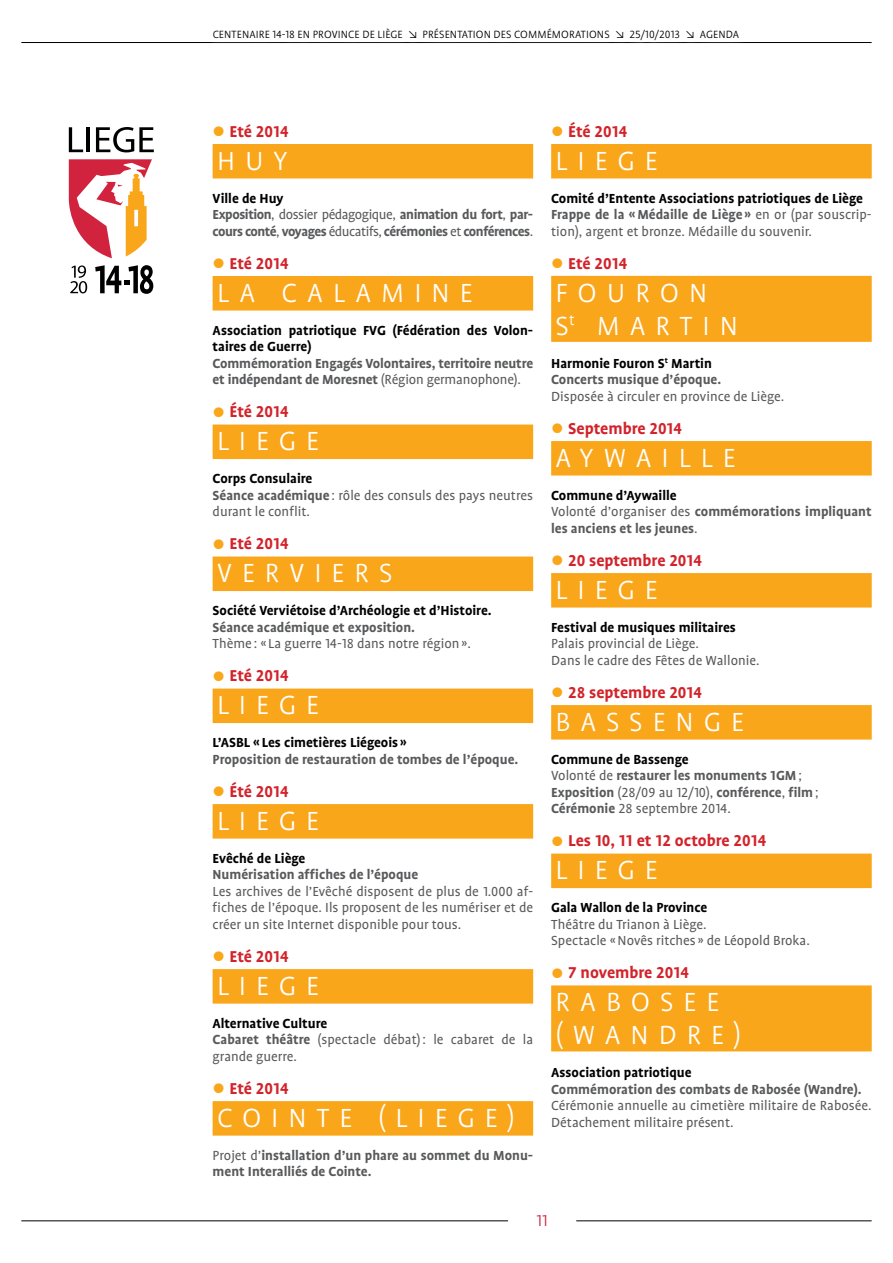
<style>
.page{position:relative;width:893px;height:1263px;background:#fff}
.page>*{position:absolute;margin:0;border:0;box-sizing:border-box;transform-origin:0 0}
.t1{font:300 30px/33px "Profile OT";letter-spacing:.335em;color:#fff}
.t2{font:700 18px "Profile OT";color:#d2232a}
.t3{font:300 18px "Profile OT";color:#d1223e}
.t4{font:15px/16.5px "Profile OT";color:#58595b}
.t5{font:700 15px/16.5px "Profile OT";color:#58595b}
.t6{font:700 15px/16.5px "Profile OT";color:#000}
.t7{font:700 15px/16.5px "Profile OT";letter-spacing:-.03em;color:#58595b}
.t8{font:300 12px "Profile OT";letter-spacing:.01em;color:#000}
.s1{font-size:30px;color:#faa61a}
.s2{color:#000}
.s3{font-weight:400}
.s4{font-weight:700;color:#000}
.s5{font-weight:700}
</style>
<div class="page">
<hr style="left:577px;top:1220px;width:294px;height:1px;background:#000">
<hr style="left:22px;top:42px;width:849px;height:1px;background:#000">
<svg style="left:69px;top:159px;width:83px;height:99px"></svg>
<svg style="left:69px;top:127px;width:14px;height:25px"></svg>
<hr style="left:87px;top:127px;width:3px;height:25px;background:#000">
<svg style="left:96px;top:127px;width:58px;height:25px"></svg>
<svg style="left:70px;top:265px;width:17px;height:28px"></svg>
<svg style="left:95px;top:265px;width:58px;height:29px"></svg>
<hr style="left:22px;top:1220px;width:486px;height:1px;background:#000">
<div style="left:206px;top:21px;width:540px;height:26px;background:#fff"></div>
<div style="left:213px;top:144px;width:320px;height:34px;background:#faa61a"></div>
<div style="left:213px;top:276px;width:320px;height:34px;background:#faa61a"></div>
<div style="left:213px;top:424px;width:320px;height:35px;background:#faa61a"></div>
<div style="left:213px;top:556px;width:320px;height:35px;background:#faa61a"></div>
<div style="left:213px;top:688px;width:320px;height:35px;background:#faa61a"></div>
<div style="left:213px;top:804px;width:320px;height:34px;background:#faa61a"></div>
<div style="left:213px;top:969px;width:320px;height:34px;background:#faa61a"></div>
<div style="left:213px;top:1101px;width:320px;height:34px;background:#faa61a"></div>
<div style="left:551px;top:144px;width:321px;height:34px;background:#faa61a"></div>
<div style="left:551px;top:276px;width:321px;height:66px;background:#faa61a"></div>
<div style="left:551px;top:441px;width:321px;height:34px;background:#faa61a"></div>
<div style="left:551px;top:573px;width:321px;height:34px;background:#faa61a"></div>
<div style="left:551px;top:705px;width:321px;height:34px;background:#faa61a"></div>
<div style="left:551px;top:853px;width:321px;height:35px;background:#faa61a"></div>
<div style="left:551px;top:985px;width:321px;height:66px;background:#faa61a"></div>
<p class="t8" style="left:213px;top:27px;width:528px">CENTENAIRE 14-18 EN PROVINCE DE LI ÈGE ↘ PRÉSENTATION DES COMMÉMORATIONS ↘ 25/10/2013 ↘ AG ENDA</p>
<p class="t2" style="left:213px;top:121px;width:78px"><span class="s1">•</span> Eté 2014</p>
<h1 class="t1" style="left:217px;top:144px;width:49px">H UY</h1>
<p class="t7" style="left:213px;top:190px;width:322px"><span class="s2">Ville de Huy<br></span>Exposition<span class="s3">, dossier pédagogique,</span> animation du fort<span class="s3">,</span> par&shy;cours conté<span class="s3">,</span> voyages <span class="s3">éducatifs,</span> cérémonies <span class="s3">et</span> conférences<span class="s3">.</span></p>
<p class="t2" style="left:213px;top:253px;width:78px"><span class="s1">•</span> Eté 2014</p>
<h1 class="t1" style="left:217px;top:276px;width:19px">LA</h1>
<h1 class="t1" style="left:281px;top:276px;width:51px">C ALAMINE</h1>
<p class="t6" style="left:213px;top:322px;width:322px">Association patriotique FVG (Fédération des Volon&shy;taires de Guerre)</p>
<p class="t5" style="left:213px;top:355px;width:322px">Commémoration Engagés Volontaires, territoire neutre et indépendant de Moresnet <span class="s3">(Région germanophone).</span></p>
<p class="t2" style="left:213px;top:401px;width:78px"><span class="s1">•</span> Été 2014</p>
<h1 class="t1" style="left:217px;top:425px;width:18px">LIE</h1>
<h1 class="t1" style="left:279px;top:425px;width:38px">G E</h1>
<p class="t4" style="left:213px;top:470px;width:322px"><span class="s4">Corps Consulaire<br></span><span class="s5">Séance académique</span> : rôle des consuls des pays neutres durant le conflit.</p>
<p class="t2" style="left:213px;top:533px;width:78px"><span class="s1">•</span> Eté 2014</p>
<h1 class="t1" style="left:217px;top:557px;width:117px">VER VIERS</h1>
<p class="t6" style="left:213px;top:602px;width:281px">Société Verviétoise d’Archéologie et d’Histoire.</p>
<p class="t5" style="left:213px;top:619px;width:204px">Séance académique et exposition.</p>
<p class="t4" style="left:213px;top:635px;width:260px">Thème : « La guerre 14-18 dans notre région».</p>
<p class="t2" style="left:213px;top:665px;width:78px"><span class="s1">•</span> Eté 2014</p>
<h1 class="t1" style="left:217px;top:689px;width:18px">LIE</h1>
<h1 class="t1" style="left:279px;top:689px;width:38px">G E</h1>
<p class="t6" style="left:213px;top:734px;width:196px">L’ASBL « Les cimetières Liégeois »</p>
<p class="t5" style="left:213px;top:751px;width:307px">Proposition de restauration de tombes de l’époque.</p>
<p class="t2" style="left:213px;top:781px;width:78px"><span class="s1">•</span> Été 2014</p>
<h1 class="t1" style="left:217px;top:804px;width:18px">LIE</h1>
<h1 class="t1" style="left:279px;top:804px;width:38px">G E</h1>
<p class="t6" style="left:213px;top:850px;width:94px">Evêché de Liège</p>
<p class="t5" style="left:213px;top:866px;width:207px">Numérisation affiches de l’époque</p>
<p class="t4" style="left:213px;top:883px;width:322px;text-align:justify">Les archives de l’Evêché disposent de plus de 1.000 af&shy;fiches de l’époque. Ils proposent de les numériser et de créer un site Internet disponible pour tous.</p>
<p class="t2" style="left:213px;top:946px;width:78px"><span class="s1">•</span> Eté 2014</p>
<h1 class="t1" style="left:217px;top:969px;width:18px">LIE</h1>
<h1 class="t1" style="left:279px;top:969px;width:38px">G E</h1>
<p class="t4" style="left:213px;top:1015px;width:322px"><span class="s4">Alternative Culture<br></span><span class="s5">Cabaret théâtre</span> (spectacle débat): le cabaret de la grande guerre.</p>
<p class="t2" style="left:213px;top:1078px;width:78px"><span class="s1">•</span> Eté 2014</p>
<h1 class="t1" style="left:217px;top:1101px;width:75px">COINTE</h1>
<h1 class="t1" style="left:378px;top:1101px;width:35px">( LIE</h1>
<h1 class="t1" style="left:458px;top:1101px;width:59px">GE)</h1>
<p class="t5" style="left:213px;top:1147px;width:322px"><span class="s3">Projet d’</span>installation d’un phare au sommet du Monu&shy;ment Interalliés de Cointe.</p>
<p class="t2" style="left:551px;top:121px;width:78px"><span class="s1">•</span> Été 2014</p>
<h1 class="t1" style="left:556px;top:144px;width:18px">LIE</h1>
<h1 class="t1" style="left:617px;top:144px;width:38px">G E</h1>
<p class="t4" style="left:551px;top:190px;width:322px"><span class="s4">Comité d’Entente Associations patriotiques de Liège<br></span><span class="s5">Frappe de la «Médaille de Liège »</span> en or (par souscrip&shy;tion), argent et bronze. Médaille du souvenir.</p>
<p class="t2" style="left:551px;top:253px;width:78px"><span class="s1">•</span> Eté 2014</p>
<h1 class="t1" style="left:556px;top:276px;width:148px">FOUR ON<br>S<sup>T</sup> MARTIN</h1>
<p class="t5" style="left:551px;top:355px;width:172px"><span class="s2">Harmonie Fouron S</span><sup>t</sup> <span class="s2">Martin<br></span>Concerts musique d’époque.</p>
<p class="t4" style="left:551px;top:388px;width:235px">Disposée à circuler en province de Liège.</p>
<p class="t2" style="left:551px;top:418px;width:133px"><span class="s1">•</span> Septembre 2014</p>
<h1 class="t1" style="left:556px;top:441px;width:101px">AY WAILLE</h1>
<p class="t5" style="left:551px;top:487px;width:322px"><span class="s2">Commune d’Aywaille<br></span><span class="s3">Volonté d’organiser des</span> commémorations impliquant les anciens et les jeunes<span class="s3">.</span></p>
<p class="t2" style="left:551px;top:550px;width:152px"><span class="s1">•</span> 20 septembre 2014</p>
<h1 class="t1" style="left:556px;top:573px;width:18px">LIE</h1>
<h1 class="t1" style="left:617px;top:573px;width:38px">G E</h1>
<p class="t6" style="left:551px;top:619px;width:186px">Festival de musiques militaires</p>
<p class="t4" style="left:551px;top:635px;width:210px">Palais provincial de Liège.<br>Dans le cadre des Fêtes de Wallonie.</p>
<p class="t2" style="left:551px;top:682px;width:152px"><span class="s1">•</span> 28 septembre 2014</p>
<h1 class="t1" style="left:556px;top:705px;width:48px">B ASSEN</h1>
<h1 class="t1" style="left:704px;top:705px;width:38px">G E</h1>
<p class="t5" style="left:551px;top:751px;width:269px"><span class="s2">Commune de Bassenge<br></span><span class="s3">Volonté de</span> restaurer les monuments 1GM<span class="s3">; </span>Exposition <span class="s3">(28/09 au 12/10),</span> conférence<span class="s3">,</span> film<span class="s3">; </span>Cérémonie <span class="s3">28 septembre 2014.</span></p>
<p class="t2" style="left:551px;top:830px;width:217px"><span class="s1">•</span> Les 10, 11 et 12 octobre 2014</p>
<h1 class="t1" style="left:556px;top:854px;width:18px">LIE</h1>
<h1 class="t1" style="left:617px;top:854px;width:38px">G E</h1>
<p class="t6" style="left:551px;top:899px;width:157px">Gala Wallon de la Province</p>
<p class="t4" style="left:551px;top:916px;width:260px">Théâtre du Trianon à Liège.<br>Spectacle «Novês ritches» de Léopold Broka.</p>
<p class="t2" style="left:551px;top:962px;width:139px"><span class="s1">•</span> 7 novembre 2014</p>
<h1 class="t1" style="left:555px;top:986px;width:187px">RA BOSEE (WAND RE)</h1>
<p class="t6" style="left:551px;top:1064px;width:142px">Association patriotique</p>
<p class="t5" style="left:551px;top:1081px;width:312px">Commémoration des combats de Rabosée (Wandre).</p>
<p class="t4" style="left:551px;top:1097px;width:322px">Cérémonie annuelle au cimetière militaire de Rabosée.<br>Détachement militaire présent.</p>
<p class="t3" style="left:537px;top:1210px;width:13px">11</p>
</div>
